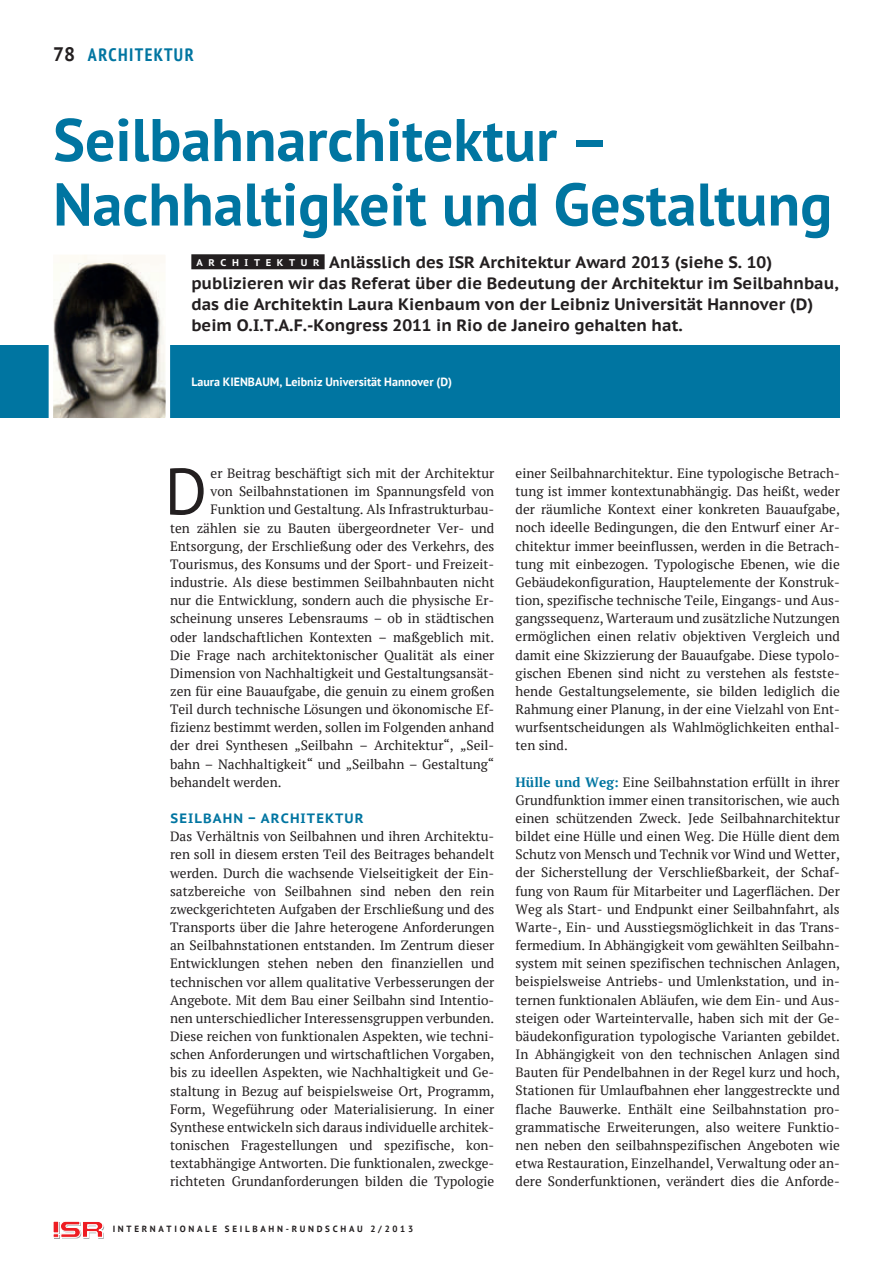
<style>
.page{position:relative;width:893px;height:1263px;background:#fff}
.page>*{position:absolute;margin:0;border:0;box-sizing:border-box;transform-origin:0 0}
.t1{font:65.4px "PT Sans";color:#231f20}
.t2{font:700 60px/64.5px "PT Sans";color:#0075a1}
.t3{font:700 19.5px "PT Sans";color:#231f20}
.t4{font:700 condensed 18px "PT Sans";letter-spacing:.08em;color:#0075a1}
.t5{font:700 16.5px/21px "PT Sans Caption";color:#231f20}
.t6{font:13.5px/18.1px "PT Serif";color:#231f20;text-align:justify}
.t7{font:700 13.5px "PT Sans Caption";letter-spacing:.08em;color:#0075a1}
.t8{font:700 12px "PT Sans";color:#fff}
.t9{font:700 9px "PT Sans";letter-spacing:.3em;color:#231f20}
.s1{font-size:9.75px;color:#fff}
.s2{font-weight:700;color:#0075a1}
</style>
<div class="page">
<svg style="left:53px;top:1221px;width:51px;height:18px"></svg>
<div style="left:191px;top:254px;width:134px;height:15px;background:#231f20"></div>
<div style="left:0;top:345px;width:840px;height:73px;background:#0075a1"></div>
<svg style="left:48px;top:255px;width:123px;height:163px"></svg>
<h3 class="t3" style="left:53px;top:41px;width:24px">78</h3>
<h3 class="t4" style="left:88px;top:42px;width:107px">ARCHITEKTUR</h3>
<h2 class="t2" style="left:53px;top:107px;width:781px">Seilbahnarchitektur –<br>Nachhaltigkeit und Gestaltung</h2>
<p class="t5" style="left:191px;top:251px;width:649px;text-indent:5px"><span class="s1">a r c h i t e k t u r</span> Anlässlich des ISR Architektur Award 2013 (siehe S. 10) publizieren wir das Referat über die Bedeutung der Architektur im Seilbahnbau, das die Architektin Laura Kienbaum von der Leibniz Universität Hannover (D) beim O.I.T.A.F.-Kongress 2011 in Rio de Janeiro gehalten hat.</p>
<p class="t8" style="left:191px;top:374px;width:262px">Laura KIENBAUM, Leibniz Universität Hannover (D)</p>
<h1 class="t1" style="left:165px;top:449px;width:44px">D</h1>
<p class="t6" style="left:211px;top:464px;width:285px">er Beitrag beschäftigt sich mit der Architektur</p>
<p class="t6" style="left:211px;top:482px;width:285px">von Seilbahnstationen im Spannungsfeld von</p>
<p class="t6" style="left:211px;top:500px;width:285px">Funktion und Gestaltung. Als Infrastrukturbau-</p>
<p class="t6" style="left:170px;top:518px;width:326px">ten zählen sie zu Bauten übergeordneter Ver- und</p>
<p class="t6" style="left:170px;top:537px;width:326px">Entsorgung, der Erschließung oder des Verkehrs, des</p>
<p class="t6" style="left:170px;top:555px;width:326px">Tourismus, des Konsums und der Sport- und Freizeit-</p>
<p class="t6" style="left:170px;top:573px;width:326px">industrie. Als diese bestimmen Seilbahnbauten nicht</p>
<p class="t6" style="left:170px;top:591px;width:326px">nur die Entwicklung, sondern auch die physische Er-</p>
<p class="t6" style="left:170px;top:609px;width:326px">scheinung unseres Lebensraums – ob in städtischen</p>
<p class="t6" style="left:170px;top:627px;width:326px">oder landschaftlichen Kontexten – maßgeblich mit.</p>
<p class="t6" style="left:170px;top:646px;width:326px">Die Frage nach architektonischer Qualität als einer</p>
<p class="t6" style="left:170px;top:664px;width:326px">Dimension von Nachhaltigkeit und Gestaltungsansät-</p>
<p class="t6" style="left:170px;top:682px;width:326px">zen für eine Bauaufgabe, die genuin zu einem großen</p>
<p class="t6" style="left:170px;top:700px;width:326px">Teil durch technische Lösungen und ökonomische Ef-</p>
<p class="t6" style="left:170px;top:718px;width:326px">fizienz bestimmt werden, sollen im Folgenden anhand</p>
<p class="t6" style="left:170px;top:736px;width:326px">der drei Synthesen „Seilbahn – Architektur“, „Seil-</p>
<p class="t6" style="left:170px;top:755px;width:326px">bahn – Nachhaltigkeit“ und „Seilbahn – Gestaltung“</p>
<p class="t6" style="left:170px;top:773px;width:113px">behandelt werden.</p>
<p class="t7" style="left:171px;top:809px;width:195px">Seilbahn – Architektur</p>
<p class="t6" style="left:170px;top:827px;width:326px">Das Verhältnis von Seilbahnen und ihren Architektu&shy;ren soll in diesem ersten Teil des Beitrages behandelt werden. Durch die wachsende Vielseitigkeit der Ein&shy;satzbereiche von Seilbahnen sind neben den rein zweckgerichteten Aufgaben der Erschließung und des Transports über die Jahre heterogene Anforderungen an Seilbahnstationen entstanden. Im Zentrum dieser Entwicklungen stehen neben den finanziellen und technischen vor allem qualitative Verbesserungen der Angebote. Mit dem Bau einer Seilbahn sind Intentio&shy;nen unterschiedlicher Interessensgruppen verbunden.<br>Diese reichen von funktionalen Aspekten, wie techni&shy;schen Anforderungen und wirtschaftlichen Vorgaben, bis zu ideellen Aspekten, wie Nachhaltigkeit und Ge&shy;staltung in Bezug auf beispielsweise Ort, Programm, Form, Wegeführung oder Materialisierung. In einer Synthese entwickeln sich daraus individuelle architek&shy;tonischen Fragestellungen und spezifische, kon&shy;textabhängige Antworten. Die funktionalen, zweckge&shy;richteten Grundanforderungen bilden die Typologie</p>
<p class="t9" style="left:113px;top:1222px;width:302px">INTERNATIONALE SEILBAHN-RUNDSCHAU 2/2013</p>
<p class="t6" style="left:516px;top:464px;width:326px">einer Seilbahnarchitektur. Eine typologische Betrach&shy;tung ist immer kontextunabhängig. Das heißt, weder der räumliche Kontext einer konkreten Bauaufgabe, noch ideelle Bedingungen, die den Entwurf einer Ar&shy;chitektur immer beeinflussen, werden in die Betrach&shy;tung mit einbezogen. Typologische Ebenen, wie die Gebäudekonfiguration, Hauptelemente der Konstruk&shy;tion, spezifische technische Teile, Eingangs- und Aus&shy;gangssequenz, Warteraum und zusätzliche Nutzungen ermöglichen einen relativ objektiven Vergleich und damit eine Skizzierung der Bauaufgabe. Diese typolo&shy;gischen Ebenen sind nicht zu verstehen als festste&shy;hende Gestaltungselemente, sie bilden lediglich die Rahmung einer Planung, in der eine Vielzahl von Ent&shy;wurfsentscheidungen als Wahlmöglichkeiten enthal&shy;ten sind.</p>
<p class="t6" style="left:516px;top:773px;width:326px"><span class="s2">Hülle und Weg:</span> Eine Seilbahnstation erfüllt in ihrer Grundfunktion immer einen transitorischen, wie auch einen schützenden Zweck. Jede Seilbahnarchitektur bildet eine Hülle und einen Weg. Die Hülle dient dem Schutz von Mensch und Technik vor Wind und Wetter, der Sicherstellung der Verschließbarkeit, der Schaf&shy;fung von Raum für Mitarbeiter und Lagerflächen. Der Weg als Start- und Endpunkt einer Seilbahnfahrt, als Warte-, Ein- und Ausstiegsmöglichkeit in das Trans&shy;fermedium. In Abhängigkeit vom gewählten Seilbahn&shy;system mit seinen spezifischen technischen Anlagen, beispielsweise Antriebs- und Umlenkstation, und in&shy;ternen funktionalen Abläufen, wie dem Ein- und Aus&shy;steigen oder Warteintervalle, haben sich mit der Ge&shy;bäudekonfiguration typologische Varianten gebildet.<br>In Abhängigkeit von den technischen Anlagen sind Bauten für Pendelbahnen in der Regel kurz und hoch, Stationen für Umlaufbahnen eher langgestreckte und flache Bauwerke. Enthält eine Seilbahnstation pro&shy;grammatische Erweiterungen, also weitere Funktio&shy;nen neben den seilbahnspezifischen Angeboten wie etwa Restauration, Einzelhandel, Verwaltung oder an&shy;dere Sonderfunktionen, verändert dies die Anforde-</p>
</div>
